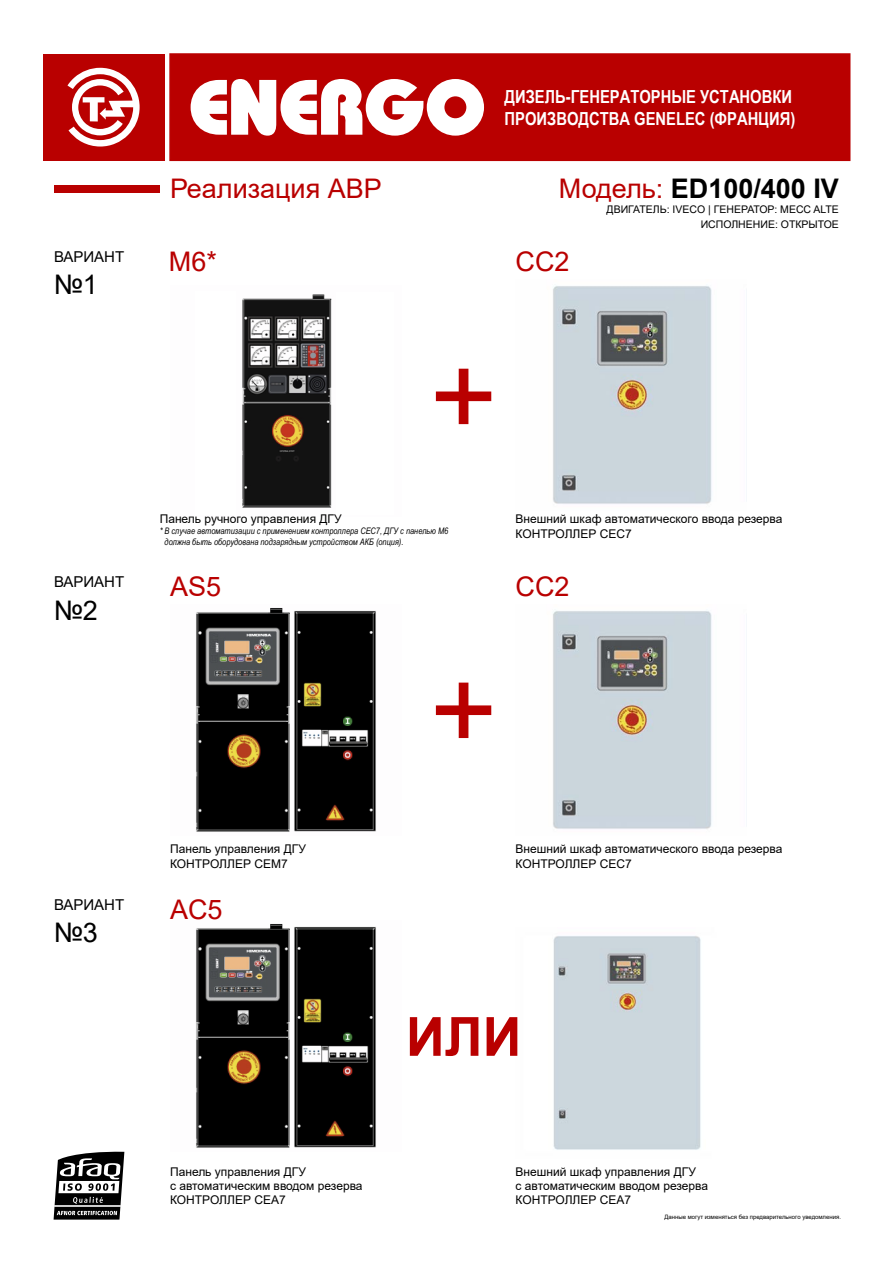
<style>
.page{position:relative;width:893px;height:1263px;background:#fff}
.page>*{position:absolute;margin:0;border:0;box-sizing:border-box;transform-origin:0 0}
.t1{font:700 54px "Arial";color:#b90000}
.t2{font:27px "Arial";color:#b90000}
.t3{font:700 27px "Arial";color:#000}
.t4{font:27px "Arial";color:#000}
.t5{font:700 18px/21.6px "Arial Narrow";color:#fff}
.t6{font:15px "Arial";color:#000}
.t7{font:12px/14.4px "Arial";color:#000}
.t8{font:10.5px/15px "Arial";color:#000;text-align:right}
.t9{font:italic 9px/10.8px "Arial Narrow";color:#000}
.t10{font:6px "Arial";color:#000}
.s1{font-weight:400;color:#b90000}
</style>
<div class="page">
<div style="left:43px;top:54px;width:121px;height:106px;background:#b90000"></div>
<svg style="left:67px;top:68px;width:73px;height:79px"></svg>
<div style="left:169px;top:53px;width:681px;height:108px;background:#b90000;border:2px solid #b90000"></div>
<svg style="left:191px;top:79px;width:293px;height:57px"></svg>
<svg style="left:54px;top:1151px;width:70px;height:68px"></svg>
<hr style="left:55px;top:1205px;width:65px;height:1px;background:#fff">
<img style="left:553px;top:936px;width:148px;height:214px">
<img style="left:242px;top:294px;width:90px;height:214px">
<img style="left:553px;top:286px;width:159px;height:218px">
<svg style="left:436px;top:369px;width:55px;height:55px"></svg>
<img style="left:196px;top:608px;width:180px;height:224px">
<img style="left:196px;top:924px;width:180px;height:224px">
<img style="left:553px;top:611px;width:159px;height:218px">
<svg style="left:436px;top:683px;width:55px;height:55px"></svg>
<div style="left:54px;top:186px;width:106px;height:7px;background:#b90000"></div>
<p class="t6" style="left:54px;top:246px;width:72px">ВАРИАНТ</p>
<h2 class="t4" style="left:54px;top:266px;width:45px">№1</h2>
<h3 class="t5" style="left:505px;top:85px;width:292px">ДИЗЕЛЬ-ГЕНЕРАТОРНЫЕ УСТАНОВКИ<br>ПРОИЗВОДСТВА GENELEC (ФРАНЦИЯ)</h3>
<h2 class="t2" style="left:170px;top:170px;width:213px">Реализация АВР</h2>
<h2 class="t3" style="left:559px;top:170px;width:282px"><span class="s1">Модель:</span> ED100/400 IV</h2>
<p class="t8" style="left:607px;top:202px;width:234px">ДВИГАТЕЛЬ: IVECO | ГЕНЕРАТОР: MECC ALTE<br>ИСПОЛНЕНИЕ: ОТКРЫТОЕ</p>
<h2 class="t2" style="left:169px;top:242px;width:50px">M6*</h2>
<h2 class="t2" style="left:516px;top:242px;width:55px">CC2</h2>
<p class="t6" style="left:54px;top:572px;width:72px">ВАРИАНТ</p>
<h2 class="t4" style="left:54px;top:592px;width:45px">№2</h2>
<p class="t7" style="left:160px;top:512px;width:184px">Панель ручного управления ДГУ</p>
<p class="t9" style="left:165px;top:525px;width:285px;text-indent:-5px">* В случае автоматизации с применением контроллера СЕС7, ДГУ с панелью М6 должна быть оборудована подзарядным устройством АКБ (опция).</p>
<h2 class="t2" style="left:170px;top:568px;width:53px">AS5</h2>
<p class="t7" style="left:516px;top:512px;width:268px">Внешний шкаф автоматического ввода резерва<br>КОНТРОЛЛЕР CEC7</p>
<h2 class="t2" style="left:516px;top:568px;width:55px">CC2</h2>
<p class="t6" style="left:54px;top:894px;width:72px">ВАРИАНТ</p>
<h2 class="t4" style="left:54px;top:914px;width:45px">№3</h2>
<p class="t7" style="left:170px;top:842px;width:137px">Панель управления ДГУ<br>КОНТРОЛЛЕР CEM7</p>
<h2 class="t2" style="left:170px;top:890px;width:54px">AC5</h2>
<p class="t7" style="left:170px;top:1164px;width:194px">Панель управления ДГУ<br>с автоматическим вводом резерва<br>КОНТРОЛЛЕР CEA7</p>
<p class="t7" style="left:516px;top:842px;width:268px">Внешний шкаф автоматического ввода резерва<br>КОНТРОЛЛЕР CEC7</p>
<h1 class="t1" style="left:406px;top:999px;width:117px">ИЛИ</h1>
<p class="t7" style="left:516px;top:1164px;width:194px">Внешний шкаф управления ДГУ<br>с автоматическим вводом резерва<br>КОНТРОЛЛЕР CEA7</p>
<p class="t10" style="left:664px;top:1213px;width:178px">Данные могут изменяться без предварительного уведомления.</p>
</div>
